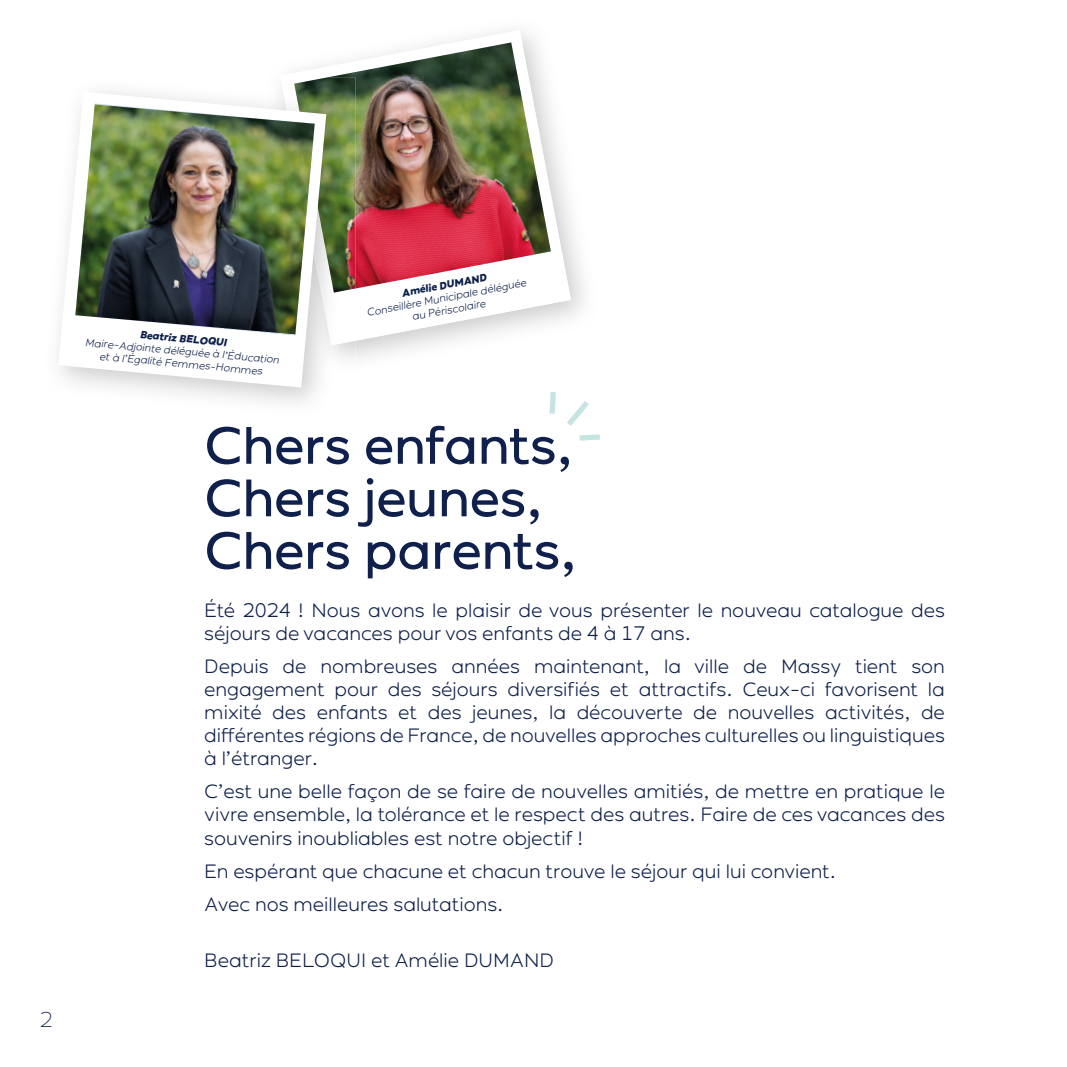
<style>
.page{position:relative;width:1067px;height:1067px;background:#fff}
.page>*{position:absolute;margin:0;border:0;box-sizing:border-box;transform-origin:0 0}
.t1{font:52.5px/52.5px "Ondo";color:#0e204b}
.t2{font:200 21px "Ondo";color:#0e204b}
.t3{font:300 19.25px/23.1px "Ondo";color:#0e204b}
.t4{font:300 10.5px/12.6px "Ondo";color:#0e204b;text-align:center}
.t5{font:700 10.5px "Ondo";color:#0e204b}
</style>
<div class="page">
<svg style="left:549px;top:392px;width:51px;height:49px"></svg>
<svg style="left:280px;top:30px;width:291px;height:315px"></svg>
<svg style="left:294px;top:42px;width:257px;height:250px"></svg>
<img style="left:328px;top:42px;width:223px;height:246px">
<img style="left:280px;top:77px;width:75px;height:268px">
<img style="left:294px;top:77px;width:61px;height:215px">
<svg style="left:58px;top:92px;width:268px;height:295px"></svg>
<img style="left:75px;top:104px;width:240px;height:230px">
<p class="t2" style="left:40px;top:1007px;width:14px">2</p>
<p class="t5" style="left:140px;top:328px;width:89px;rotate:5deg">Beatriz BELOQUI</p>
<p class="t4" style="left:86px;top:336px;width:196px;rotate:5deg">Maire-Adjointe déléguée à l’Éducation et à l’Égalité Femmes-Hommes</p>
<p class="t5" style="left:401px;top:287px;width:87px;rotate:-11deg">Amélie DUMAND</p>
<p class="t4" style="left:366px;top:306px;width:163px;rotate:-11deg">Conseillère Municipale déléguée au Périscolaire</p>
<h1 class="t1" style="left:204px;top:418px;width:374px">Chers enfants,<br>Chers jeunes,<br>Chers parents,</h1>
<p class="t3" style="left:204px;top:598px;width:742px">Été 2024 ! Nous avons le plaisir de vous présenter le nouveau catalogue des séjours de vacances pour vos enfants de 4 à 17 ans.</p>
<p class="t3" style="left:204px;top:654px;width:742px;text-align:justify">Depuis de nombreuses années maintenant, la ville de Massy tient son engagement pour des séjours diversifiés et attractifs. Ceux-ci favorisent la mixité des enfants et des jeunes, la découverte de nouvelles activités, de différentes régions de France, de nouvelles approches culturelles ou linguistiques à l’étranger.</p>
<p class="t3" style="left:204px;top:780px;width:742px;text-align:justify">C’est une belle façon de se faire de nouvelles amitiés, de mettre en pratique le vivre ensemble, la tolérance et le respect des autres. Faire de ces vacances des souvenirs inoubliables est notre objectif !</p>
<p class="t3" style="left:204px;top:854px;width:633px;line-height:33.1px">En espérant que chacune et chacun trouve le séjour qui lui convient.<br>Avec nos meilleures salutations.</p>
<p class="t3" style="left:204px;top:948px;width:351px">Beatriz BELOQUI et Amélie DUMAND</p>
</div>
